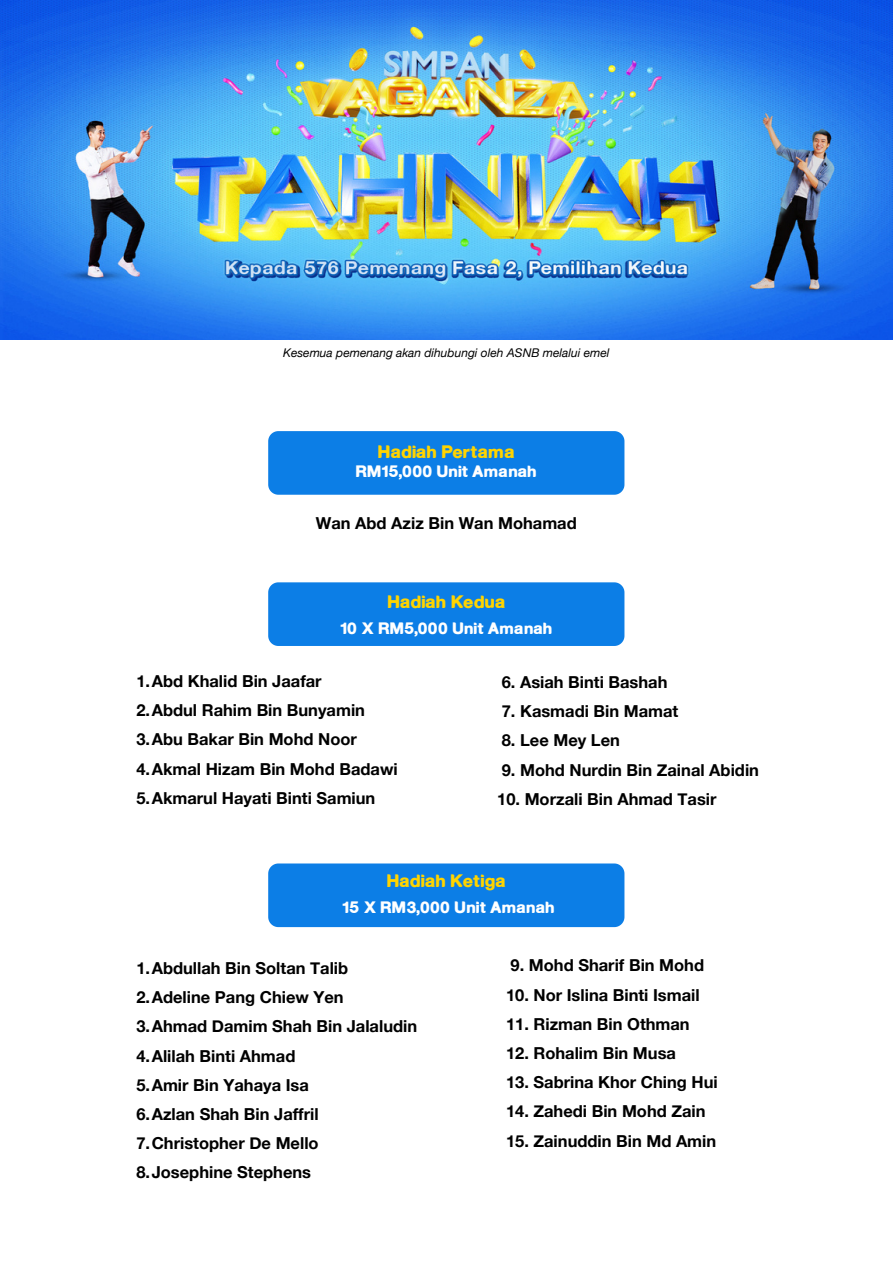
<style>
.page{position:relative;width:893px;height:1264px;background:#fff}
.page>*{position:absolute;margin:0;border:0;box-sizing:border-box;transform-origin:0 0}
.t1{font:700 18px "PNB";color:#ffd400}
.t2{font:700 16.5px "Helvetica Neue";color:#000}
.t3{font:700 16.5px "PNB";color:#fff}
.t4{font:italic 12px "Helvetica Neue";color:#000}
</style>
<div class="page">
<div style="left:268px;top:431px;width:356px;height:63px;background:#0c7ee6"></div>
<div style="left:268px;top:863px;width:356px;height:64px;background:#0c7ee6"></div>
<div style="left:268px;top:582px;width:356px;height:64px;background:#0c7ee6"></div>
<img style="left:0;top:0;width:892px;height:339px">
<p class="t4" style="left:283px;top:345px;width:328px">Kesemua pemenang akan dihubungi oleh ASNB melalui emel</p>
<p class="t1" style="left:378px;top:445px;width:138px">Hadiah Pertama</p>
<p class="t3" style="left:356px;top:464px;width:183px">RM15,000 Unit Amanah</p>
<p class="t2" style="left:316px;top:513px;width:262px">Wan Abd Aziz Bin Wan Mohamad</p>
<p class="t1" style="left:387px;top:594px;width:119px">Hadiah Kedua</p>
<p class="t3" style="left:340px;top:621px;width:214px">10 X RM5,000 Unit Amanah</p>
<p class="t2" style="left:136px;top:670px;width:187px">1.Abd Khalid Bin Jaafar</p>
<p class="t2" style="left:136px;top:700px;width:230px">2.Abdul Rahim Bin Bunyamin</p>
<p class="t2" style="left:136px;top:729px;width:222px">3.Abu Bakar Bin Mohd Noor</p>
<p class="t2" style="left:136px;top:758px;width:263px">4.Akmal Hizam Bin Mohd Badawi</p>
<p class="t2" style="left:136px;top:787px;width:240px">5.Akmarul Hayati Binti Samiun</p>
<p class="t2" style="left:501px;top:671px;width:167px">6. Asiah Binti Bashah</p>
<p class="t2" style="left:501px;top:701px;width:178px">7. Kasmadi Bin Mamat</p>
<p class="t2" style="left:501px;top:730px;width:120px">8. Lee Mey Len</p>
<p class="t2" style="left:501px;top:759px;width:259px">9. Mohd Nurdin Bin Zainal Abidin</p>
<p class="t2" style="left:497px;top:788px;width:221px">10. Morzali Bin Ahmad Tasir</p>
<p class="t1" style="left:387px;top:873px;width:120px">Hadiah Ketiga</p>
<p class="t3" style="left:342px;top:900px;width:214px">15 X RM3,000 Unit Amanah</p>
<p class="t2" style="left:136px;top:957px;width:213px">1.Abdullah Bin Soltan Talib</p>
<p class="t2" style="left:136px;top:986px;width:209px">2.Adeline Pang Chiew Yen</p>
<p class="t2" style="left:136px;top:1016px;width:282px">3.Ahmad Damim Shah Bin Jalaludin</p>
<p class="t2" style="left:136px;top:1045px;width:160px">4.Alilah Binti Ahmad</p>
<p class="t2" style="left:136px;top:1074px;width:174px">5.Amir Bin Yahaya Isa</p>
<p class="t2" style="left:136px;top:1103px;width:184px">6.Azlan Shah Bin Jaffril</p>
<p class="t2" style="left:136px;top:1133px;width:184px">7.Christopher De Mello</p>
<p class="t2" style="left:136px;top:1162px;width:176px">8.Josephine Stephens</p>
<p class="t2" style="left:510px;top:955px;width:195px">9. Mohd Sharif Bin Mohd</p>
<p class="t2" style="left:506px;top:984px;width:195px">10. Nor Islina Binti Ismail</p>
<p class="t2" style="left:506px;top:1013px;width:185px">11. Rizman Bin Othman</p>
<p class="t2" style="left:506px;top:1042px;width:171px">12. Rohalim Bin Musa</p>
<p class="t2" style="left:506px;top:1072px;width:213px">13. Sabrina Khor Ching Hui</p>
<p class="t2" style="left:506px;top:1101px;width:201px">14. Zahedi Bin Mohd Zain</p>
<p class="t2" style="left:506px;top:1130px;width:212px">15. Zainuddin Bin Md Amin</p>
</div>
